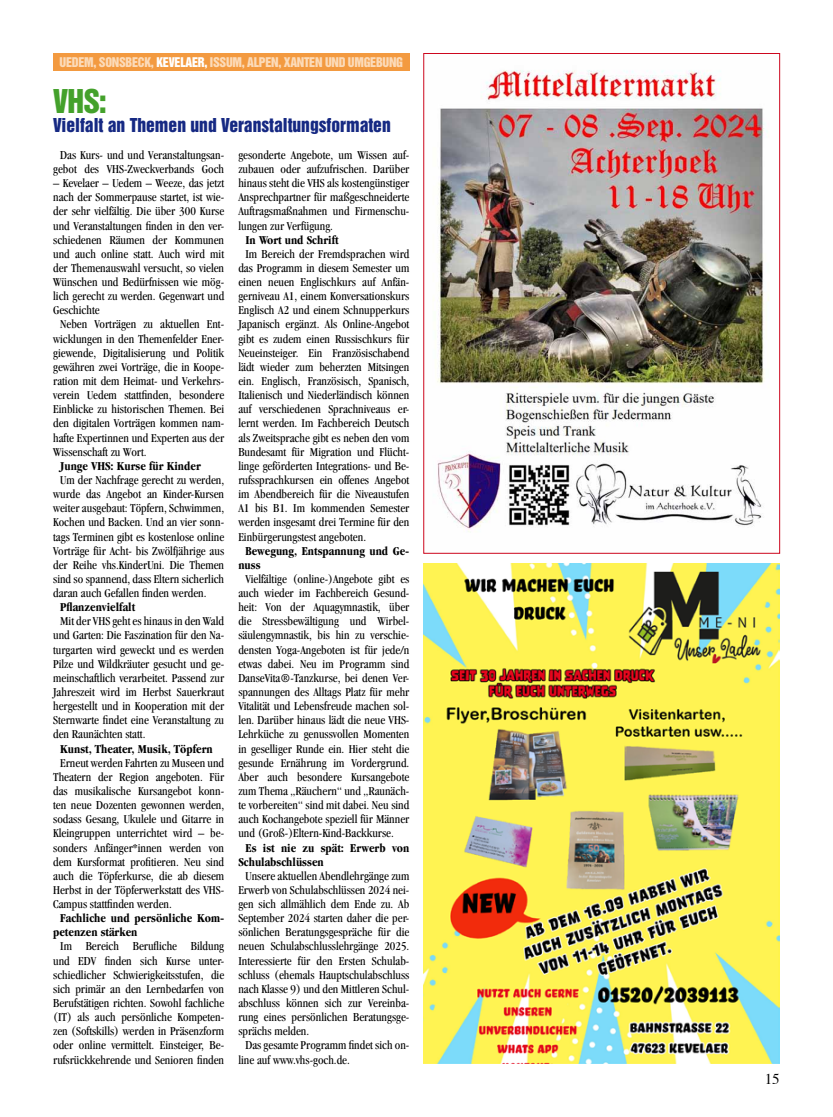
<style>
.page{position:relative;width:833px;height:1117px;background:#fff}
.page>*{position:absolute;margin:0;border:0;box-sizing:border-box;transform-origin:0 0}
.t1{font:30px "Helvetica Inserat";color:#44a12b}
.t2{font:17.5px "Helvetica Inserat";color:#162983}
.t3{font:15px "Times";color:#000}
.t4{font:condensed 12.5px/14.1px "Garamond";color:#000;text-align:justify}
.t5{font:700 condensed 12.5px/14.1px "Garamond";color:#000}
.t6{font:12.25px "Helvetica Inserat";letter-spacing:-.025em;color:#fcdbb9}
.s1{color:#fff}
</style>
<div class="page">
<div style="left:53px;top:53px;width:356px;height:18px;background:#f39a40"></div>
<img style="left:423px;top:563px;width:356px;height:500px">
<img style="left:433px;top:70px;width:336px;height:462px">
<p class="t6" style="left:59px;top:54px;width:345px">UEDEM, SONSBECK, <span class="s1">KEVELAER,</span> ISSUM, ALPEN, XANTEN UND UMGEBUNG</p>
<h1 class="t1" style="left:53px;top:83px;width:55px">VHS:</h1>
<h2 class="t2" style="left:53px;top:114px;width:339px">VIELFALT AN THEMEN UND VERANSTALTUNGSFORMATEN</h2>
<p class="t4" style="left:238px;top:148px;width:172px">gesonderte Angebote, um Wissen auf&shy;zubauen oder aufzufrischen. Darüber hinaus steht die VHS als kostengünstiger Ansprechpartner für maßgeschneiderte Auftragsmaßnahmen und Firmenschu&shy;lungen zur Verfügung.</p>
<p class="t5" style="left:245px;top:232px;width:95px">In Wort und Schrift</p>
<p class="t4" style="left:238px;top:246px;width:172px;text-indent:7px">Im Bereich der Fremdsprachen wird das Programm in diesem Semester um einen neuen Englischkurs auf Anfän&shy;gerniveau A1, einem Konversationskurs Englisch A2 und einem Schnupperkurs Japanisch ergänzt. Als Online-Angebot gibt es zudem einen Russischkurs für Neueinsteiger. Ein Französischabend lädt wieder zum beherzten Mitsingen ein. Englisch, Französisch, Spanisch, Italienisch und Niederländisch können auf verschiedenen Sprachniveaus er&shy;lernt werden. Im Fachbereich Deutsch als Zweitsprache gibt es neben den vom Bundesamt für Migration und Flücht&shy;linge geförderten Integrations- und Be&shy;rufssprachkursen ein offenes Angebot im Abendbereich für die Niveaustufen A1 bis B1. Im kommenden Semester werden insgesamt drei Termine für den Einbürgerungstest angeboten.</p>
<p class="t5" style="left:238px;top:543px;width:172px;text-indent:7px">Bewegung, Entspannung und Ge&shy;nuss</p>
<p class="t4" style="left:238px;top:571px;width:172px;text-indent:7px">Vielfältige (online-)Angebote gibt es auch wieder im Fachbereich Gesund&shy;heit: Von der Aquagymnastik, über die Stressbewältigung und Wirbel&shy;säulengymnastik, bis hin zu verschie&shy;densten Yoga-Angeboten ist für jede/n etwas dabei. Neu im Programm sind DanseVita®-Tanzkurse, bei denen Ver&shy;spannungen des Alltags Platz für mehr Vitalität und Lebensfreude machen sol&shy;len. Darüber hinaus lädt die neue VHS-Lehrküche zu genussvollen Momenten in geselliger Runde ein. Hier steht die gesunde Ernährung im Vordergrund.<br>Aber auch besondere Kursangebote zum Thema „Räuchern“ und „Raunäch&shy;te vorbereiten“ sind mit dabei. Neu sind auch Kochangebote speziell für Männer und (Groß-)Eltern-Kind-Backkurse.</p>
<p class="t5" style="left:238px;top:840px;width:172px;text-indent:7px">Es ist nie zu spät: Erwerb von<br>Schulabschlüssen</p>
<p class="t4" style="left:245px;top:868px;width:165px">Unsere aktuellen Abendlehrgänge zum</p>
<p class="t4" style="left:238px;top:882px;width:172px">Erwerb von Schulabschlüssen 2024 nei-</p>
<p class="t4" style="left:238px;top:896px;width:172px">gen sich allmählich dem Ende zu. Ab</p>
<p class="t4" style="left:238px;top:910px;width:172px">September 2024 starten daher die per-</p>
<p class="t4" style="left:238px;top:924px;width:172px">sönlichen Beratungsgespräche für die</p>
<p class="t4" style="left:238px;top:939px;width:172px">neuen Schulabschlusslehrgänge 2025.</p>
<p class="t4" style="left:238px;top:953px;width:172px">Interessierte für den Ersten Schulab-</p>
<p class="t4" style="left:238px;top:967px;width:172px">schluss (ehemals Hauptschulabschluss</p>
<p class="t4" style="left:238px;top:981px;width:172px">nach Klasse 9) und den Mittleren Schul-</p>
<p class="t4" style="left:238px;top:995px;width:172px">abschluss können sich zur Vereinba-</p>
<p class="t4" style="left:238px;top:1009px;width:172px">rung eines persönlichen Beratungsge-</p>
<p class="t4" style="left:238px;top:1023px;width:72px">sprächs melden.</p>
<p class="t4" style="left:245px;top:1037px;width:165px">Das gesamte Programm findet sich on-</p>
<p class="t4" style="left:238px;top:1052px;width:113px">line auf www.vhs-goch.de.</p>
<p class="t4" style="left:53px;top:148px;width:172px;text-align:center">Das Kurs- und und Veranstaltungsan&shy;gebot des VHS-Zweckverbands Goch</p>
<p class="t4" style="left:53px;top:176px;width:172px">– Kevelaer – Uedem – Weeze, das jetzt</p>
<p class="t4" style="left:53px;top:190px;width:172px">nach der Sommerpause startet, ist wie-</p>
<p class="t4" style="left:53px;top:204px;width:172px">der sehr vielfältig. Die über 300 Kurse</p>
<p class="t4" style="left:53px;top:218px;width:172px">und Veranstaltungen finden in den ver-</p>
<p class="t4" style="left:53px;top:232px;width:172px">schiedenen Räumen der Kommunen</p>
<p class="t4" style="left:53px;top:246px;width:172px">und auch online statt. Auch wird mit</p>
<p class="t4" style="left:53px;top:261px;width:172px">der Themenauswahl versucht, so vielen</p>
<p class="t4" style="left:53px;top:275px;width:172px">Wünschen und Bedürfnissen wie mög-</p>
<p class="t4" style="left:53px;top:289px;width:172px">lich gerecht zu werden. Gegenwart und</p>
<p class="t4" style="left:53px;top:303px;width:48px">Geschichte</p>
<p class="t4" style="left:60px;top:317px;width:165px">Neben Vorträgen zu aktuellen Ent-</p>
<p class="t4" style="left:53px;top:331px;width:172px">wicklungen in den Themenfelder Ener-</p>
<p class="t4" style="left:53px;top:345px;width:172px">giewende, Digitalisierung und Politik</p>
<p class="t4" style="left:53px;top:359px;width:172px">gewähren zwei Vorträge, die in Koope-</p>
<p class="t4" style="left:53px;top:374px;width:172px">ration mit dem Heimat- und Verkehrs-</p>
<p class="t4" style="left:53px;top:388px;width:172px">verein Uedem stattfinden, besondere</p>
<p class="t4" style="left:53px;top:402px;width:172px">Einblicke zu historischen Themen. Bei</p>
<p class="t4" style="left:53px;top:416px;width:172px">den digitalen Vorträgen kommen nam-</p>
<p class="t4" style="left:53px;top:430px;width:172px">hafte Expertinnen und Experten aus der</p>
<p class="t4" style="left:53px;top:444px;width:95px">Wissenschaft zu Wort.</p>
<p class="t5" style="left:60px;top:458px;width:142px">Junge VHS: Kurse für Kinder</p>
<p class="t4" style="left:53px;top:472px;width:172px;text-indent:7px">Um der Nachfrage gerecht zu werden, wurde das Angebot an Kinder-Kursen weiter ausgebaut: Töpfern, Schwimmen, Kochen und Backen. Und an vier sonn&shy;tags Terminen gibt es kostenlose online Vorträge für Acht- bis Zwölfjährige aus der Reihe vhs.KinderUni. Die Themen sind so spannend, dass Eltern sicherlich daran auch Gefallen finden werden.</p>
<p class="t5" style="left:60px;top:600px;width:76px">Pflanzenvielfalt</p>
<p class="t4" style="left:53px;top:614px;width:172px;text-indent:7px">Mit der VHS geht es hinaus in den Wald und Garten: Die Faszination für den Na&shy;turgarten wird geweckt und es werden Pilze und Wildkräuter gesucht und ge&shy;meinschaftlich verarbeitet. Passend zur Jahreszeit wird im Herbst Sauerkraut hergestellt und in Kooperation mit der Sternwarte findet eine Veranstaltung zu den Raunächten statt.</p>
<p class="t5" style="left:60px;top:741px;width:154px">Kunst, Theater, Musik, Töpfern</p>
<p class="t4" style="left:53px;top:755px;width:172px;text-indent:7px">Erneut werden Fahrten zu Museen und Theatern der Region angeboten. Für das musikalische Kursangebot konn&shy;ten neue Dozenten gewonnen werden, sodass Gesang, Ukulele und Gitarre in Kleingruppen unterrichtet wird – be&shy;sonders Anfänger*innen werden von dem Kursformat profitieren. Neu sind auch die Töpferkurse, die ab diesem Herbst in der Töpferwerkstatt des VHS-Campus stattfinden werden.</p>
<p class="t5" style="left:53px;top:910px;width:172px;text-indent:7px">Fachliche und persönliche Kom&shy;petenzen stärken</p>
<p class="t4" style="left:53px;top:939px;width:172px;text-align:center">Im Bereich Berufliche Bildung und EDV finden sich Kurse unter&shy;schiedlicher Schwierigkeitsstufen, die sich primär an den Lernbedarfen von Berufstätigen richten. Sowohl fachliche (IT) als auch persönliche Kompeten&shy;zen (Softskills) werden in Präsenzform oder online vermittelt. Einsteiger, Be&shy;rufsrückkehrende und Senioren finden</p>
<p class="t3" style="left:765px;top:1064px;width:16px">15</p>
</div>
